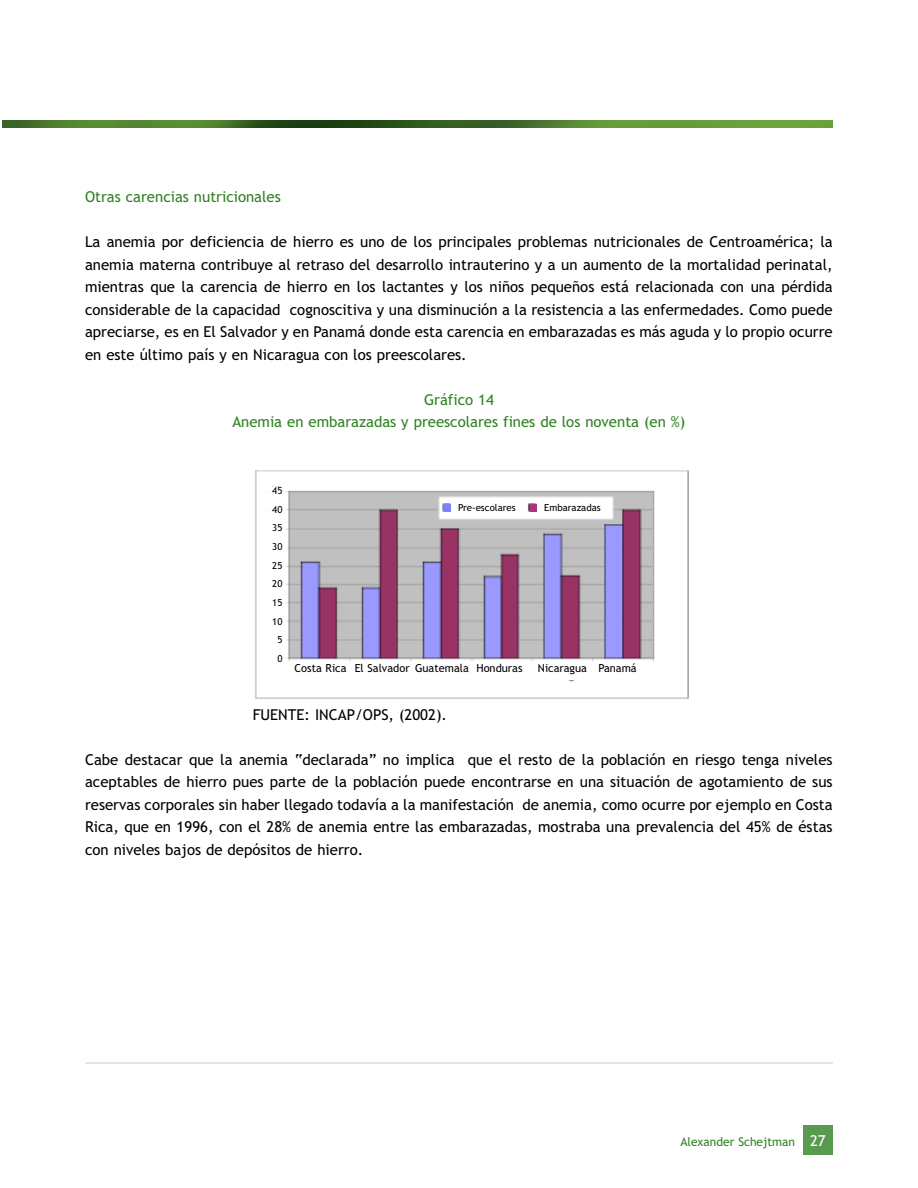
<style>
.page{position:relative;width:918px;height:1188px;background:#fff}
.page>*{position:absolute;margin:0;border:0;box-sizing:border-box;transform-origin:0 0}
.t1{font:15px/22.5px "Trebuchet MS";color:#000;text-align:justify}
.t2{font:15px/22.5px "Trebuchet MS";color:#2f8222;text-align:center}
.t3{font:12px "Trebuchet MS";color:#2f8222}
.t4{font:11.1px "Trebuchet MS";color:#000}
.t5{font:9.6px/18.6px "Trebuchet MS";color:#000;text-align:center}
.s1{font-size:15px;color:#fff}
</style>
<div class="page">
<img style="left:3px;top:120px;width:830px;height:8px">
<div style="left:803px;top:1125px;width:30px;height:30px;background:#599b4e"></div>
<hr style="left:85px;top:1063px;width:748px;height:1px;background:#ccc">
<img style="left:255px;top:470px;width:434px;height:229px">
<div style="left:289px;top:661px;width:362px;height:19px;background:#fff"></div>
<div style="left:268px;top:487px;width:14px;height:183px;background:#fff"></div>
<div style="left:444px;top:504px;width:8px;height:8px;background:#8080ff"></div>
<div style="left:531px;top:504px;width:7px;height:8px;background:#a53580"></div>
<div style="left:452px;top:501px;width:72px;height:14px;background:#fff"></div>
<div style="left:538px;top:501px;width:71px;height:14px;background:#fff"></div>
<p class="t2" style="left:85px;top:187px;width:197px">Otras carencias nutricionales</p>
<p class="t1" style="left:85px;top:232px;width:749px">La anemia por deficiencia de hierro es uno de los principales problemas nutricionales de Centroamérica; la anemia materna contribuye al retraso del desarrollo intrauterino y a un aumento de la mortalidad perinatal, mientras que la carencia de hierro en los lactantes y los niños pequeños está relacionada con una pérdida considerable de la capacidad cognoscitiva y una disminución a la resistencia a las enfermedades. Como puede apreciarse, es en El Salvador y en Panamá donde esta carencia en embarazadas es más aguda y lo propio ocurre en este último país y en Nicaragua con los preescolares.</p>
<p class="t2" style="left:232px;top:390px;width:455px">Gráfico 14<br>Anemia en embarazadas y preescolares fines de los noventa (en %)</p>
<p class="t5" style="left:272px;top:482px;width:12px">45<br>40<br>35<br>30<br>25<br>20<br>15<br>10<br>5<br>0</p>
<p class="t5" style="left:458px;top:499px;width:59px">Pre-escolares</p>
<p class="t5" style="left:544px;top:499px;width:58px">Embarazadas</p>
<p class="t4" style="left:295px;top:663px;width:229px">Costa Rica El Salvador Guatemala Honduras</p>
<p class="t4" style="left:538px;top:663px;width:100px">Nicaragua Panamá</p>
<p class="t1" style="left:253px;top:705px;width:196px">FUENTE: INCAP/OPS, (2002).</p>
<p class="t1" style="left:85px;top:750px;width:749px">Cabe destacar que la anemia “declarada” no implica que el resto de la población en riesgo tenga niveles aceptables de hierro pues parte de la población puede encontrarse en una situación de agotamiento de sus reservas corporales sin haber llegado todavía a la manifestación de anemia, como ocurre por ejemplo en Costa Rica, que en 1996, con el 28% de anemia entre las embarazadas, mostraba una prevalencia del 45% de éstas con niveles bajos de depósitos de hierro.</p>
<p class="t3" style="left:680px;top:1137px;width:147px">Alexander Schejtman <span class="s1">27</span></p>
</div>
